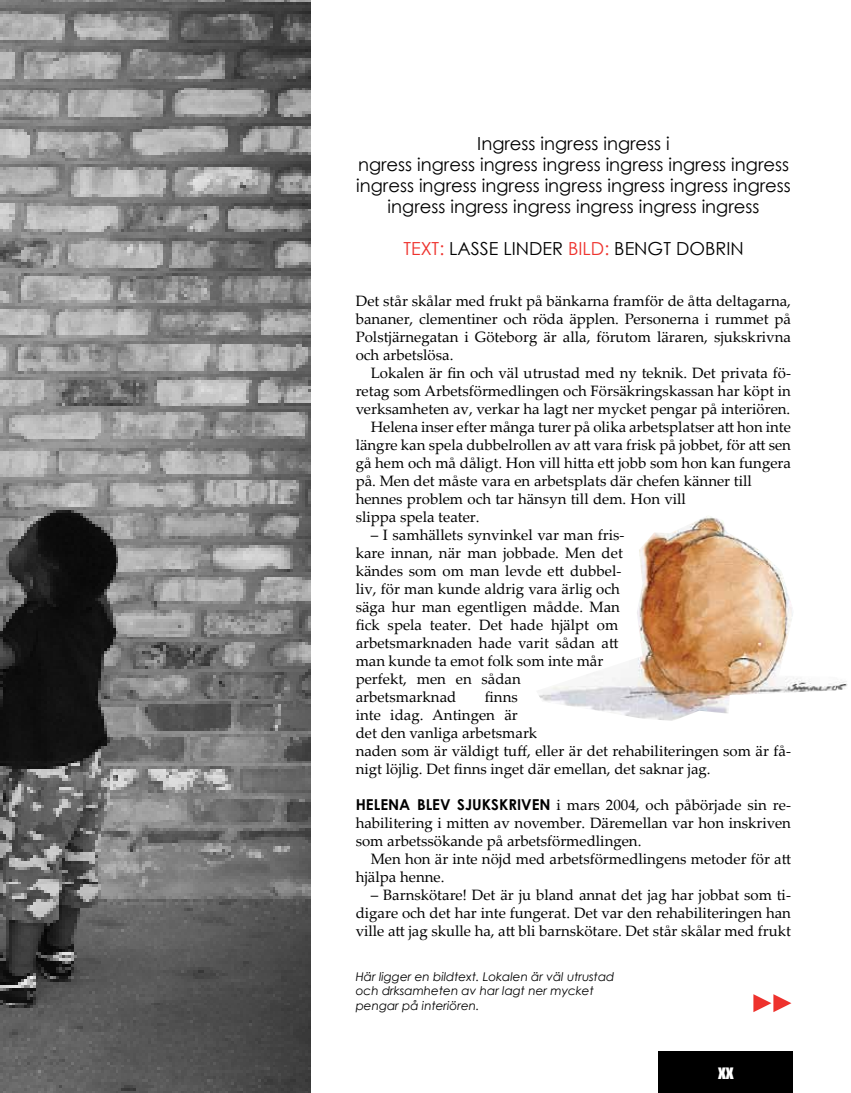
<style>
.page{position:relative;width:851px;height:1093px;background:#fff}
.page>*{position:absolute;margin:0;border:0;box-sizing:border-box;transform-origin:0 0}
.t1{font:18px/21px "Century Gothic";color:#000;text-align:center}
.t2{font:18px "Impact";color:#fff}
.t3{font:15px/18px "Palatino Linotype";color:#000;text-align:justify}
.t4{font:italic 12px/14.4px "Century Gothic";color:#000}
.s1{color:#ee322d}
.s2{font-family:"Century Gothic";font-weight:700}
</style>
<div class="page">
<div style="left:658px;top:1051px;width:134px;height:42px;background:#000"></div>
<img style="left:539px;top:516px;width:308px;height:205px">
<img style="left:0;top:0;width:310px;height:1093px">
<svg style="left:753px;top:994px;width:38px;height:18px"></svg>
<p class="t1" style="left:356px;top:132px;width:436px">Ingress ingress ingress i<br>ngress ingress ingress ingress ingress ingress ingress ingress ingress ingress ingress ingress ingress ingress ingress ingress ingress ingress ingress ingress</p>
<p class="t1" style="left:403px;top:237px;width:338px"><span class="s1">TEXT:</span> LASSE LIN DER <span class="s1">BILD:</span> BENGT DOBRIN</p>
<p class="t3" style="left:355px;top:291px;width:437px">Det står skålar med frukt på bänkarna framför de åtta deltagarna, bananer, clementiner och röda äpplen. Personerna i rummet på Polstjärnegatan i Göteborg är alla, förutom läraren, sjukskrivna och arbetslösa.</p>
<p class="t3" style="left:370px;top:363px;width:421px">Lokalen är fin och väl utrustad med ny teknik. Det privata fö-</p>
<p class="t3" style="left:355px;top:381px;width:437px">retag som Arbetsförmedlingen och Försäkringskassan har köpt in</p>
<p class="t3" style="left:355px;top:399px;width:436px">verksamheten av, verkar ha lagt ner mycket pengar på interiören.</p>
<p class="t3" style="left:370px;top:417px;width:421px">Helena inser efter många turer på olika arbetsplatser att hon inte</p>
<p class="t3" style="left:355px;top:435px;width:437px">längre kan spela dubbelrollen av att vara frisk på jobbet, för att sen</p>
<p class="t3" style="left:355px;top:453px;width:436px">gå hem och må dåligt. Hon vill hitta ett jobb som hon kan fungera</p>
<p class="t3" style="left:355px;top:471px;width:397px">på. Men det måste vara en arbetsplats där chefen känner till</p>
<p class="t3" style="left:355px;top:489px;width:332px">hennes problem och tar hänsyn till dem. Hon vill</p>
<p class="t3" style="left:355px;top:507px;width:125px">slippa spela teater.</p>
<p class="t3" style="left:355px;top:525px;width:270px;text-align:left;text-indent:15px">– I samhällets synvinkel var man fris&shy;kare innan, när man jobbade. Men det kändes som om man levde ett dubbel&shy;liv, för man kunde aldrig vara ärlig och säga hur man egentligen mådde. Man fick spela teater. Det hade hjälpt om arbetsmarknaden hade varit sådan att man kunde ta emot folk som inte mår perfekt, men en sådan arbetsmarknad</p>
<p class="t3" style="left:355px;top:687px;width:437px;text-align:left;text-indent:129px">finns<br>inte idag. Antingen är<br>det den vanliga arbetsmark<br>naden som är väldigt tuff, eller är det rehabiliteringen som är få&shy;nigt löjlig. Det finns inget där emellan, det saknar jag.</p>
<p class="t3" style="left:355px;top:795px;width:437px"><span class="s2">HELENA BLEV SJUKSKRIVEN</span> i mars 2004, och påbörjade sin re&shy;habilitering i mitten av november. Däremellan var hon inskriven som arbetssökande på arbetsförmedlingen.</p>
<p class="t3" style="left:355px;top:849px;width:437px;text-indent:15px">Men hon är inte nöjd med arbetsförmedlingens metoder för att hjälpa henne.</p>
<p class="t3" style="left:355px;top:885px;width:437px;text-indent:15px">– Barnskötare! Det är ju bland annat det jag har jobbat som ti&shy;digare och det har inte fungerat. Det var den rehabiliteringen han ville att jag skulle ha, att bli barnskötare. Det står skålar med frukt</p>
<p class="t4" style="left:355px;top:969px;width:260px">Här ligger en bildtext. Lokalen är väl utrustad och drksamheten av har lagt ner mycket pengar på interiören.</p>
<p class="t2" style="left:718px;top:1058px;width:17px">xx</p>
</div>
